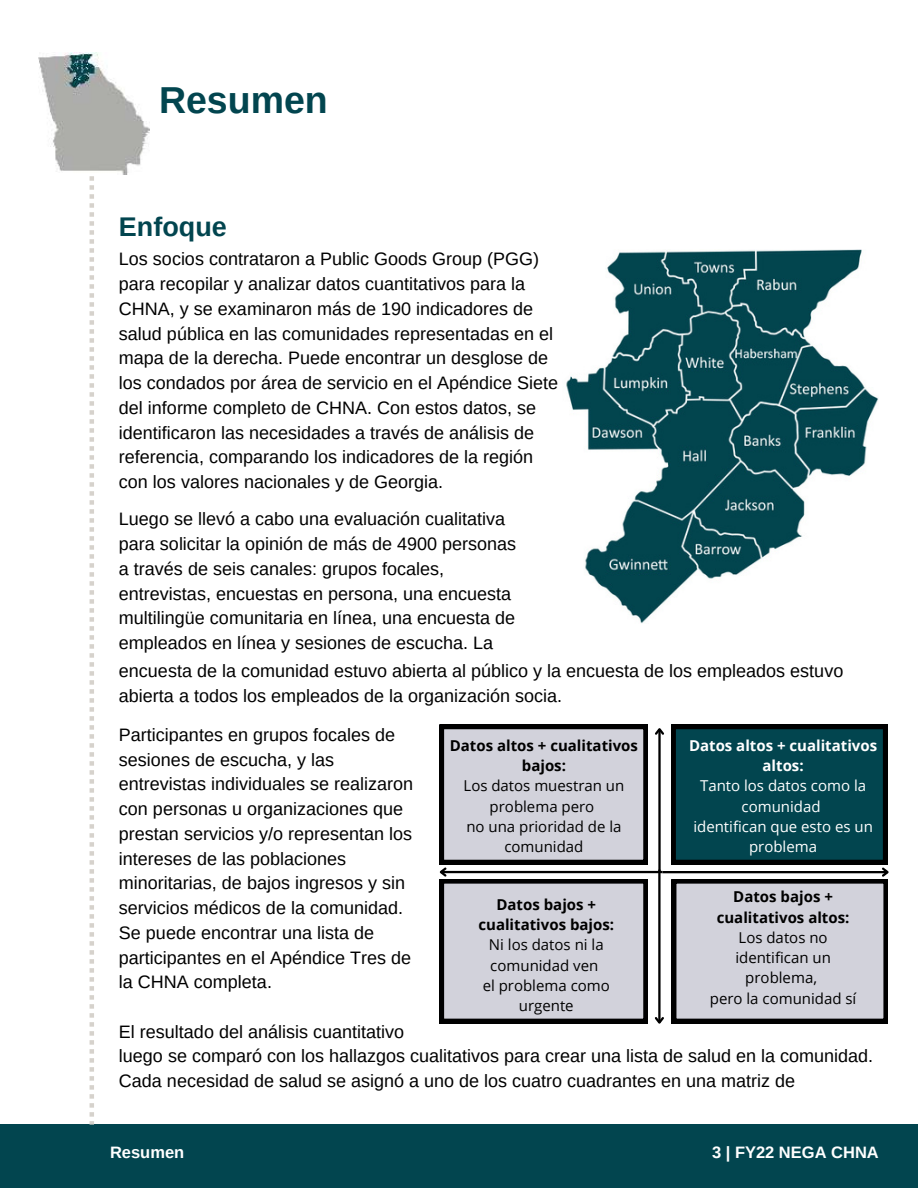
<style>
.page{position:relative;width:918px;height:1188px;background:#fff}
.page>*{position:absolute;margin:0;border:0;box-sizing:border-box;transform-origin:0 0}
.t1{font:700 37.5px "Arimo";color:#02454f}
.t2{font:700 27px "Arimo";color:#02454f}
.t3{font:18px/24.8px "Arimo";color:#000}
.t4{font:700 16.5px "Arimo";color:#fff}
.t5{font:15px/20.2px "Open Sans";color:#000;text-align:center}
.t6{font:700 15px/20.2px "Open Sans";color:#000;text-align:center}
.t7{font:15px/20.2px "Open Sans";color:#fff;text-align:center}
.t8{font:700 15px/20.2px "Open Sans";color:#fff;text-align:center}
</style>
<div class="page">
<div style="left:0;top:1125px;width:918px;height:63px;background:#02454f"></div>
<svg style="left:90px;top:176px;width:4px;height:949px"></svg>
<img style="left:39px;top:52px;width:111px;height:123px">
<img style="left:566px;top:250px;width:312px;height:373px">
<svg style="left:439px;top:725px;width:450px;height:299px;background:#93a1a8"></svg>
<h1 class="t1" style="left:159px;top:74px;width:170px">Resumen</h1>
<h2 class="t2" style="left:119px;top:208px;width:109px">Enfoque</h2>
<p class="t3" style="left:119px;top:247px;width:441px">Los socios contrataron a Public Goods Group (PGG) para recopilar y analizar datos cuantitativos para la CHNA, y se examinaron más de 190 indicadores de salud pública en las comunidades representadas en el mapa de la derecha. Puede encontrar un desglose de los condados por área de servicio en el Apéndice Siete del informe completo de CHNA. Con estos datos, se identificaron las necesidades a través de análisis de referencia, comparando los indicadores de la región con los valores nacionales y de Georgia.</p>
<p class="t3" style="left:119px;top:507px;width:399px">Luego se llevó a cabo una evaluación cualitativa para solicitar la opinión de más de 4900 personas a través de seis canales: grupos focales, entrevistas, encuestas en persona, una encuesta multilingüe comunitaria en línea, una encuesta de empleados en línea y sesiones de escucha. La</p>
<p class="t3" style="left:119px;top:659px;width:726px">encuesta de la comunidad estuvo abierta al público y la encuesta de los empleados estuvo abierta a todos los empleados de la organización socia.</p>
<p class="t3" style="left:119px;top:722px;width:296px">Participantes en grupos focales de sesiones de escucha, y las entrevistas individuales se realizaron con personas u organizaciones que prestan servicios y/o representan los intereses de las poblaciones minoritarias, de bajos ingresos y sin servicios médicos de la comunidad.<br>Se puede encontrar una lista de participantes en el Apéndice Tres de la CHNA completa.</p>
<p class="t3" style="left:119px;top:1019px;width:287px">El resultado del análisis cuantitativo</p>
<p class="t6" style="left:450px;top:735px;width:190px">Datos altos + cualitativos bajos:</p>
<p class="t5" style="left:464px;top:776px;width:162px">Los datos muestran un problema pero<br>no una prioridad de la comunidad</p>
<p class="t6" style="left:478px;top:894px;width:137px">Datos bajos + cualitativos bajos:</p>
<p class="t5" style="left:483px;top:935px;width:129px">Ni los datos ni la comunidad ven<br>el problema como urgente</p>
<p class="t8" style="left:689px;top:735px;width:190px">Datos altos + cualitativos altos:</p>
<p class="t7" style="left:693px;top:776px;width:181px">Tanto los datos como la comunidad<br>identifican que esto es un problema</p>
<p class="t6" style="left:717px;top:887px;width:134px">Datos bajos + cualitativos altos:</p>
<p class="t5" style="left:710px;top:927px;width:148px">Los datos no identifican un problema,<br>pero la comunidad sí</p>
<p class="t3" style="left:119px;top:1044px;width:756px">luego se comparó con los hallazgos cualitativos para crear una lista de salud en la comunidad.<br>Cada necesidad de salud se asignó a uno de los cuatro cuadrantes en una matriz de</p>
<p class="t4" style="left:110px;top:1141px;width:76px">Resumen</p>
<p class="t4" style="left:712px;top:1141px;width:168px">3 | FY22 NEGA CHNA</p>
</div>
